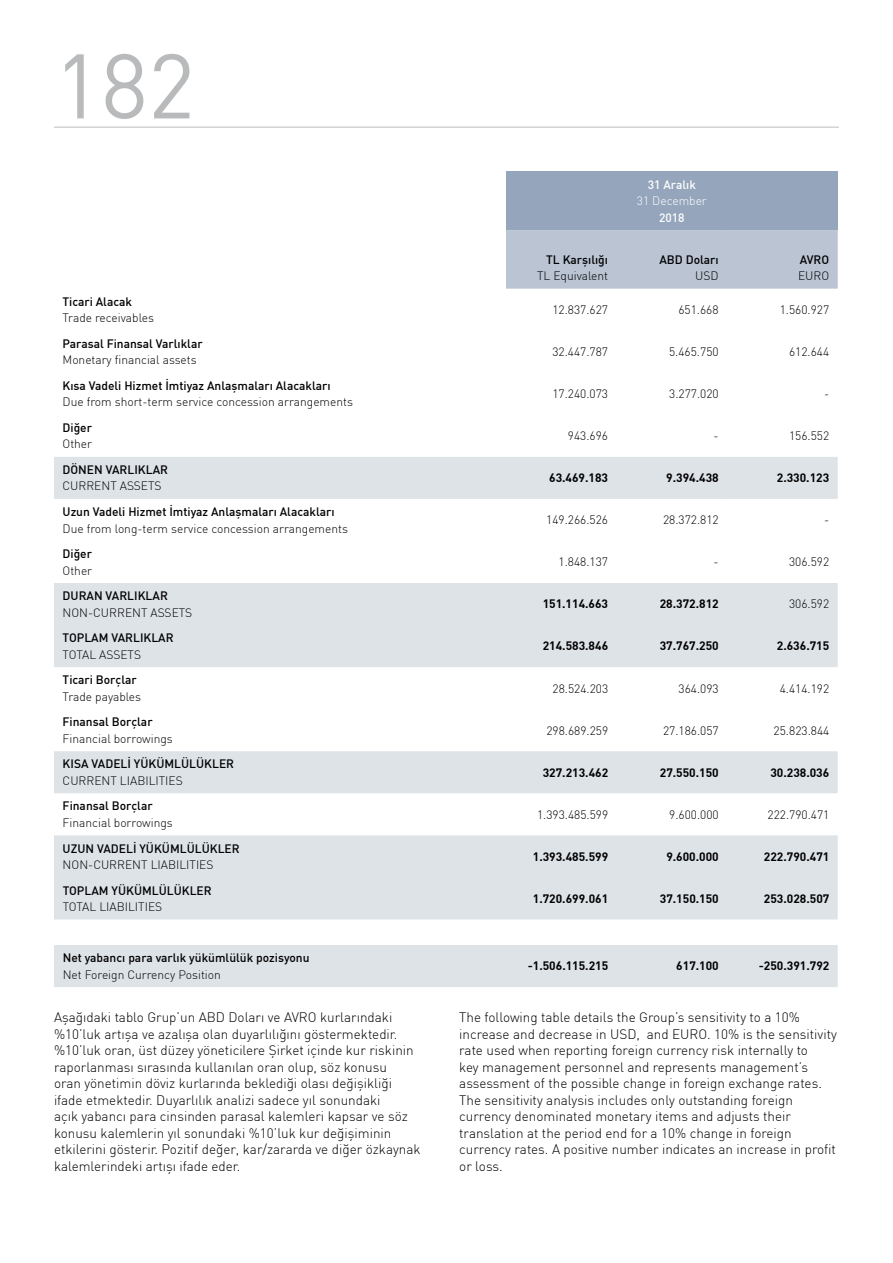
<style>
.page{position:relative;width:893px;height:1263px;background:#fff}
.page>*{position:absolute;margin:0;border:0;box-sizing:border-box;transform-origin:0 0}
.t1{font:90px "DIN";color:#b8babc}
.t2{font:300 13.5px/16.5px "DIN";color:#000}
.t3{font:300 12px "DIN";color:#000}
.t4{font:500 12px "DIN";color:#000}
.t5{font:700 12px "DIN";color:#000}
.t6{font:500 12px "DIN";color:#fff}
.t7{font:300 12px "DIN";color:#fff}
</style>
<div class="page">
<hr style="left:54px;top:127px;width:785px;height:1px;background:#d1d3d4">
<div style="left:506px;top:171px;width:332px;height:59px;background:#94a5bc"></div>
<div style="left:506px;top:230px;width:332px;height:59px;background:#bac4d3"></div>
<svg style="left:54px;top:457px;width:784px;height:530px;fill:#dee3e8"></svg>
<h1 class="t1" style="left:54px;top:30px;width:142px">182</h1>
<p class="t4" style="left:63px;top:294px;width:71px">Ticari Alacak</p>
<p class="t3" style="left:63px;top:310px;width:93px">Trade receivables</p>
<p class="t4" style="left:63px;top:336px;width:142px">Parasal Finansal Varlıklar</p>
<p class="t3" style="left:63px;top:353px;width:136px">Monetary financial assets</p>
<p class="t4" style="left:63px;top:378px;width:270px">Kısa Vadeli Hizmet İmtiyaz Anlaşmaları Alacakları</p>
<p class="t3" style="left:63px;top:395px;width:292px">Due from short-term service concession arrangements</p>
<p class="t4" style="left:63px;top:420px;width:31px">Diğer</p>
<p class="t3" style="left:63px;top:437px;width:31px">Other</p>
<p class="t4" style="left:63px;top:462px;width:107px">DÖNEN VARLIKLAR</p>
<p class="t3" style="left:63px;top:479px;width:101px">CURRENT ASSETS</p>
<p class="t4" style="left:63px;top:504px;width:273px">Uzun Vadeli Hizmet İmtiyaz Anlaşmaları Alacakları</p>
<p class="t3" style="left:63px;top:521px;width:287px">Due from long-term service concession arrangements</p>
<p class="t4" style="left:63px;top:546px;width:31px">Diğer</p>
<p class="t3" style="left:63px;top:563px;width:31px">Other</p>
<p class="t4" style="left:63px;top:588px;width:107px">DURAN VARLIKLAR</p>
<p class="t3" style="left:63px;top:605px;width:131px">NON-CURRENT ASSETS</p>
<p class="t4" style="left:63px;top:630px;width:113px">TOPLAM VARLIKLAR</p>
<p class="t3" style="left:63px;top:647px;width:80px">TOTAL ASSETS</p>
<p class="t4" style="left:63px;top:672px;width:76px">Ticari Borçlar</p>
<p class="t3" style="left:63px;top:689px;width:80px">Trade payables</p>
<p class="t4" style="left:63px;top:714px;width:91px">Finansal Borçlar</p>
<p class="t3" style="left:63px;top:731px;width:112px">Financial borrowings</p>
<p class="t4" style="left:63px;top:756px;width:173px">KISA VADELİ YÜKÜMLÜLÜKLER</p>
<p class="t3" style="left:63px;top:773px;width:122px">CURRENT LIABILITIES</p>
<p class="t4" style="left:63px;top:798px;width:91px">Finansal Borçlar</p>
<p class="t3" style="left:63px;top:815px;width:112px">Financial borrowings</p>
<p class="t4" style="left:63px;top:840px;width:178px">UZUN VADELİ YÜKÜMLÜLÜKLER</p>
<p class="t3" style="left:63px;top:857px;width:152px">NON-CURRENT LIABILITIES</p>
<p class="t4" style="left:63px;top:882px;width:151px">TOPLAM YÜKÜMLÜLÜKLER</p>
<p class="t3" style="left:63px;top:899px;width:101px">TOTAL LIABILITIES</p>
<p class="t4" style="left:63px;top:950px;width:248px">Net yabancı para varlık yükümlülük pozisyonu</p>
<p class="t3" style="left:63px;top:967px;width:160px">Net Foreign Currency Position</p>
<p class="t4" style="left:546px;top:252px;width:63px">TL Karşılığı</p>
<p class="t3" style="left:537px;top:268px;width:73px">TL Equivalent</p>
<p class="t6" style="left:648px;top:177px;width:50px">31 Aralık</p>
<p class="t7" style="left:637px;top:193px;width:72px">31 December</p>
<p class="t6" style="left:659px;top:210px;width:27px">2018</p>
<p class="t4" style="left:659px;top:252px;width:61px">ABD Doları</p>
<p class="t3" style="left:695px;top:268px;width:25px">USD</p>
<p class="t4" style="left:800px;top:252px;width:31px">AVRO</p>
<p class="t3" style="left:798px;top:268px;width:33px">EURO</p>
<p class="t3" style="left:552px;top:302px;width:57px">12.837.627</p>
<p class="t3" style="left:678px;top:302px;width:42px">651.668</p>
<p class="t3" style="left:780px;top:302px;width:51px">1.560.927</p>
<p class="t3" style="left:552px;top:344px;width:57px">32.447.787</p>
<p class="t3" style="left:669px;top:344px;width:51px">5.465.750</p>
<p class="t3" style="left:789px;top:344px;width:42px">612.644</p>
<p class="t3" style="left:552px;top:386px;width:57px">17.240.073</p>
<p class="t3" style="left:669px;top:386px;width:51px">3.277.020</p>
<p class="t3" style="left:824px;top:386px;width:7px">-</p>
<p class="t3" style="left:568px;top:428px;width:42px">943.696</p>
<p class="t3" style="left:714px;top:428px;width:7px">-</p>
<p class="t3" style="left:789px;top:428px;width:42px">156.552</p>
<p class="t5" style="left:549px;top:470px;width:60px">63.469.183</p>
<p class="t5" style="left:666px;top:470px;width:54px">9.394.438</p>
<p class="t5" style="left:777px;top:470px;width:54px">2.330.123</p>
<p class="t3" style="left:546px;top:512px;width:63px">149.266.526</p>
<p class="t3" style="left:663px;top:512px;width:57px">28.372.812</p>
<p class="t3" style="left:824px;top:512px;width:7px">-</p>
<p class="t3" style="left:559px;top:555px;width:51px">1.848.137</p>
<p class="t3" style="left:714px;top:555px;width:7px">-</p>
<p class="t3" style="left:789px;top:555px;width:42px">306.592</p>
<p class="t5" style="left:543px;top:596px;width:67px">151.114.663</p>
<p class="t5" style="left:660px;top:596px;width:60px">28.372.812</p>
<p class="t3" style="left:789px;top:597px;width:42px">306.592</p>
<p class="t5" style="left:543px;top:638px;width:67px">214.583.846</p>
<p class="t5" style="left:660px;top:638px;width:60px">37.767.250</p>
<p class="t5" style="left:777px;top:638px;width:54px">2.636.715</p>
<p class="t3" style="left:552px;top:681px;width:57px">28.524.203</p>
<p class="t3" style="left:679px;top:681px;width:42px">364.093</p>
<p class="t3" style="left:780px;top:681px;width:51px">4.414.192</p>
<p class="t3" style="left:546px;top:723px;width:63px">298.689.259</p>
<p class="t3" style="left:663px;top:723px;width:57px">27.186.057</p>
<p class="t3" style="left:774px;top:723px;width:57px">25.823.844</p>
<p class="t5" style="left:543px;top:764px;width:67px">327.213.462</p>
<p class="t5" style="left:660px;top:764px;width:60px">27.550.150</p>
<p class="t5" style="left:770px;top:764px;width:60px">30.238.036</p>
<p class="t3" style="left:537px;top:807px;width:73px">1.393.485.599</p>
<p class="t3" style="left:669px;top:807px;width:51px">9.600.000</p>
<p class="t3" style="left:767px;top:807px;width:63px">222.790.471</p>
<p class="t5" style="left:533px;top:848px;width:77px">1.393.485.599</p>
<p class="t5" style="left:666px;top:848px;width:54px">9.600.000</p>
<p class="t5" style="left:764px;top:848px;width:67px">222.790.471</p>
<p class="t5" style="left:533px;top:891px;width:77px">1.720.699.061</p>
<p class="t5" style="left:660px;top:891px;width:60px">37.150.150</p>
<p class="t5" style="left:764px;top:891px;width:67px">253.028.507</p>
<p class="t5" style="left:528px;top:958px;width:82px">-1.506.115.215</p>
<p class="t5" style="left:676px;top:958px;width:44px">617.100</p>
<p class="t5" style="left:759px;top:958px;width:72px">-250.391.792</p>
<p class="t2" style="left:54px;top:1009px;width:368px">Aşağıdaki tablo Grup’un ABD Doları ve AVRO kurlarındaki %10’luk artışa ve azalışa olan duyarlılığını göstermektedir. %10’luk oran, üst düzey yöneticilere Şirket içinde kur riskinin raporlanması sırasında kullanılan oran olup, söz konusu<br>oran yönetimin döviz kurlarında beklediği olası değişikliği ifade etmektedir. Duyarlılık analizi sadece yıl sonundaki<br>açık yabancı para cinsinden parasal kalemleri kapsar ve söz konusu kalemlerin yıl sonundaki %10’luk kur değişiminin etkilerini gösterir. Pozitif değer, kar/zararda ve diğer özkaynak kalemlerindeki artışı ifade eder.</p>
<p class="t2" style="left:459px;top:1009px;width:379px">The following table details the Group’s sensitivity to a 10% increase and decrease in USD, and EURO. 10% is the sensitivity rate used when reporting foreign currency risk internally to<br>key management personnel and represents management’s assessment of the possible change in foreign exchange rates.<br>The sensitivity analysis includes only outstanding foreign currency denominated monetary items and adjusts their translation at the period end for a 10% change in foreign currency rates. A positive number indicates an increase in profit or loss.</p>
</div>
